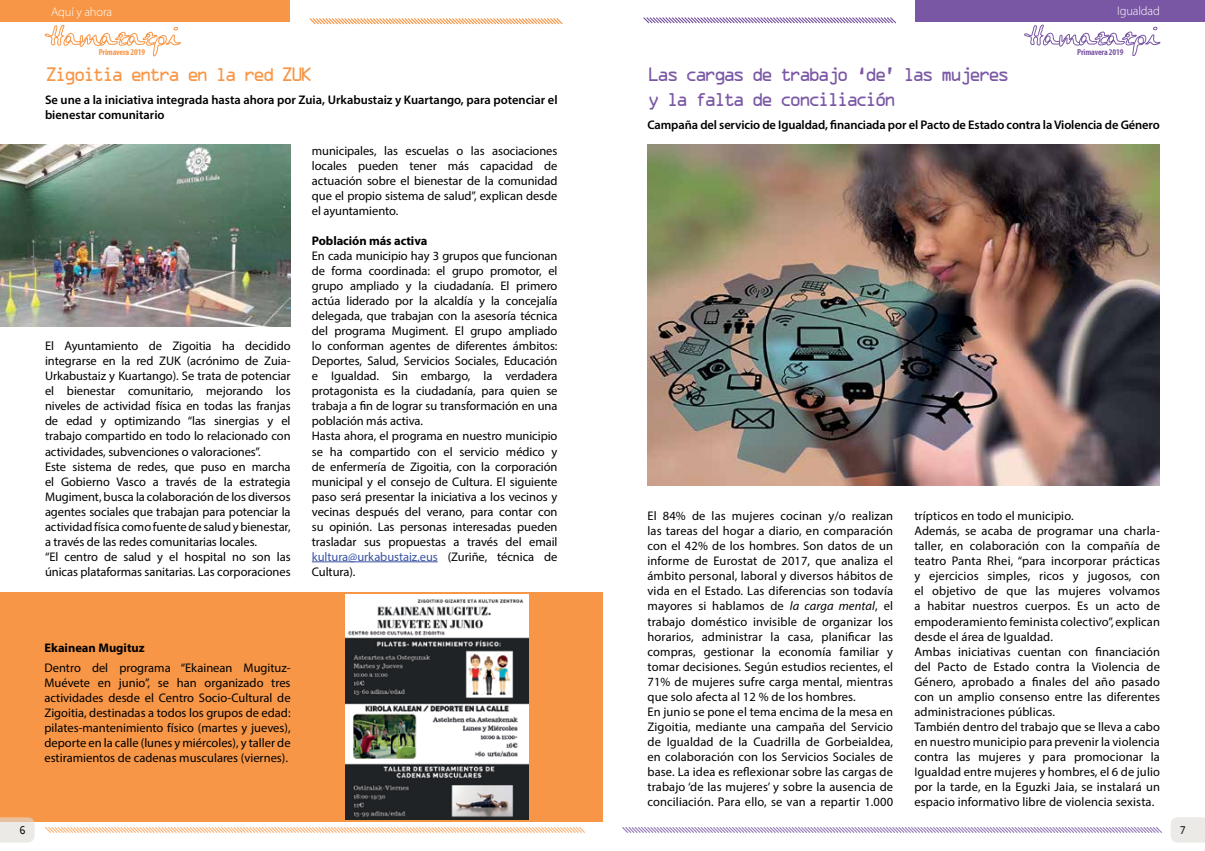
<style>
.page{position:relative;width:1205px;height:851px;background:#fff}
.page>*{position:absolute;margin:0;border:0;box-sizing:border-box;transform-origin:0 0}
.t1{font:17.5px/25px "OCRA Std";letter-spacing:-.18em;color:#7a57a4}
.t2{font:17.5px "OCRA Std";letter-spacing:-.18em;color:#f79646}
.t3{font:12.5px/15px "Myriad Pro";color:#000}
.t4{font:600 12.5px/15px "Myriad Pro";letter-spacing:-.005em;color:#000}
.t5{font:700 12.5px "Myriad Pro";color:#000}
.t6{font:300 12.5px "Myriad Pro";letter-spacing:-.01em;color:#fff}
.t7{font:11.25px "Monotypecom";color:#000}
.t8{font:700 condensed 8.75px "Myriad Pro";letter-spacing:-.01em;color:#7a57a4}
.t9{font:700 condensed 8.75px "Myriad Pro";letter-spacing:-.01em;color:#f79646}
.s1{color:#3953a4}
.s2{font-style:italic}
</style>
<div class="page">
<img style="left:647px;top:144px;width:512px;height:341px">
<div style="left:0;top:592px;width:602px;height:229px;background:#f79646"></div>
<div style="left:915px;top:0;width:290px;height:21px;background:#7a57a4"></div>
<div style="left:0;top:0;width:289px;height:21px;background:#f79646"></div>
<svg style="left:0;top:817px;width:35px;height:25px"></svg>
<svg style="left:45px;top:827px;width:540px;height:6px"></svg>
<svg style="left:1024px;top:25px;width:136px;height:31px"></svg>
<svg style="left:309px;top:18px;width:254px;height:7px"></svg>
<svg style="left:1171px;top:817px;width:34px;height:25px"></svg>
<svg style="left:45px;top:25px;width:136px;height:31px"></svg>
<hr style="left:312px;top:561px;width:126px;height:1px;background:#3953a4">
<svg style="left:643px;top:17px;width:254px;height:7px"></svg>
<svg style="left:622px;top:827px;width:540px;height:6px"></svg>
<img style="left:345px;top:594px;width:184px;height:225px">
<img style="left:0;top:144px;width:290px;height:183px">
<p class="t6" style="left:51px;top:5px;width:63px">Aquí y ahora</p>
<p class="t9" style="left:99px;top:46px;width:48px">Primavera 2019</p>
<h1 class="t2" style="left:45px;top:67px;width:269px">Zigoitia entra en la red ZUK</h1>
<p class="t4" style="left:45px;top:92px;width:514px">Se une a la iniciativa integrada hasta ahora por Zuia, Urkabustaiz y Kuartango, para potenciar el bienestar comunitario</p>
<p class="t3" style="left:45px;top:338px;width:247px">El Ayuntamiento de Zigoitia ha decidido integrarse en la red ZUK (acrónimo de Zuia-Urkabustaiz y Kuartango). Se trata de potenciar el bienestar comunitario, mejorando los niveles de actividad física en todas las franjas de edad y optimizando “las sinergias y el trabajo compartido en todo lo relacionado con actividades, subvenciones o valoraciones”.<br>Este sistema de redes, que puso en marcha el Gobierno Vasco a través de la estrategia Mugiment, busca la colaboración de los diversos agentes sociales que trabajan para potenciar la actividad física como fuente de salud y bienestar, a través de las redes comunitarias locales.<br>“El centro de salud y el hospital no son las únicas plataformas sanitarias. Las corporaciones</p>
<p class="t3" style="left:312px;top:143px;width:247px;text-align:justify">municipales, las escuelas o las asociaciones locales pueden tener más capacidad de actuación sobre el bienestar de la comunidad que el propio sistema de salud”, explican desde el ayuntamiento.</p>
<p class="t5" style="left:312px;top:233px;width:117px">Población más activa</p>
<p class="t3" style="left:312px;top:248px;width:247px">En cada municipio hay 3 grupos que funcionan de forma coordinada: el grupo promotor, el grupo ampliado y la ciudadanía. El primero actúa liderado por la alcaldía y la concejalía delegada, que trabajan con la asesoría técnica del programa Mugiment. El grupo ampliado lo conforman agentes de diferentes ámbitos:<br>Deportes, Salud, Servicios Sociales, Educación e Igualdad. Sin embargo, la verdadera protagonista es la ciudadanía, para quien se trabaja a fin de lograr su transformación en una población más activa.<br>Hasta ahora, el programa en nuestro municipio se ha compartido con el servicio médico y de enfermería de Zigoitia, con la corporación municipal y el consejo de Cultura. El siguiente paso será presentar la iniciativa a los vecinos y vecinas después del verano, para contar con su opinión. Las personas interesadas pueden trasladar sus propuestas a través del email <span class="s1">kultura@urkabustaiz.eus</span> (Zuriñe, técnica de Cultura).</p>
<p class="t5" style="left:44px;top:639px;width:102px">Ekainean Mugituz</p>
<p class="t3" style="left:44px;top:660px;width:248px;text-align:justify">Dentro del programa “Ekainean Mugituz-Muévete en junio”, se han organizado tres actividades desde el Centro Socio-Cultural de Zigoitia, destinadas a todos los grupos de edad: pilates-mantenimiento físico (martes y jueves), deporte en la calle (lunes y miércoles), y taller de estiramientos de cadenas musculares (viernes).</p>
<p class="t7" style="left:19px;top:823px;width:8px">6</p>
<p class="t6" style="left:1117px;top:4px;width:44px">Igualdad</p>
<p class="t8" style="left:1077px;top:46px;width:48px">Primavera 2019</p>
<h1 class="t1" style="left:647px;top:64px;width:364px">Las cargas de trabajo ‘de’ las mujeres y la falta de conciliación</h1>
<p class="t4" style="left:647px;top:117px;width:514px">Campaña del servicio de Igualdad, financiada por el Pacto de Estado contra la Violencia de Género</p>
<p class="t3" style="left:647px;top:508px;width:247px">El 84% de las mujeres cocinan y/o realizan las tareas del hogar a diario, en comparación con el 42% de los hombres. Son datos de un informe de Eurostat de 2017, que analiza el ámbito personal, laboral y diversos hábitos de vida en el Estado. Las diferencias son todavía mayores si hablamos de <span class="s2">la carga mental</span>, el trabajo doméstico invisible de organizar los horarios, administrar la casa, planificar las compras, gestionar la economía familiar y tomar decisiones. Según estudios recientes, el 71% de mujeres sufre carga mental, mientras que solo afecta al 12 % de los hombres.<br>En junio se pone el tema encima de la mesa en Zigoitia, mediante una campaña del Servicio de Igualdad de la Cuadrilla de Gorbeialdea, en colaboración con los Servicios Sociales de base. La idea es reflexionar sobre las cargas de trabajo ‘de las mujeres’ y sobre la ausencia de conciliación. Para ello, se van a repartir 1.000</p>
<p class="t3" style="left:914px;top:508px;width:247px">trípticos en todo el municipio.<br>Además, se acaba de programar una charla&shy;taller, en colaboración con la compañía de teatro Panta Rhei, “para incorporar prácticas y ejercicios simples, ricos y jugosos, con el objetivo de que las mujeres volvamos a habitar nuestros cuerpos. Es un acto de empoderamiento feminista colectivo”, explican desde el área de Igualdad.<br>Ambas iniciativas cuentan con financiación del Pacto de Estado contra la Violencia de Género, aprobado a finales del año pasado con un amplio consenso entre las diferentes administraciones públicas.<br>También dentro del trabajo que se lleva a cabo en nuestro municipio para prevenir la violencia contra las mujeres y para promocionar la Igualdad entre mujeres y hombres, el 6 de julio por la tarde, en la Eguzki Jaia, se instalará un espacio informativo libre de violencia sexista.</p>
<p class="t7" style="left:1179px;top:823px;width:8px">7</p>
</div>
